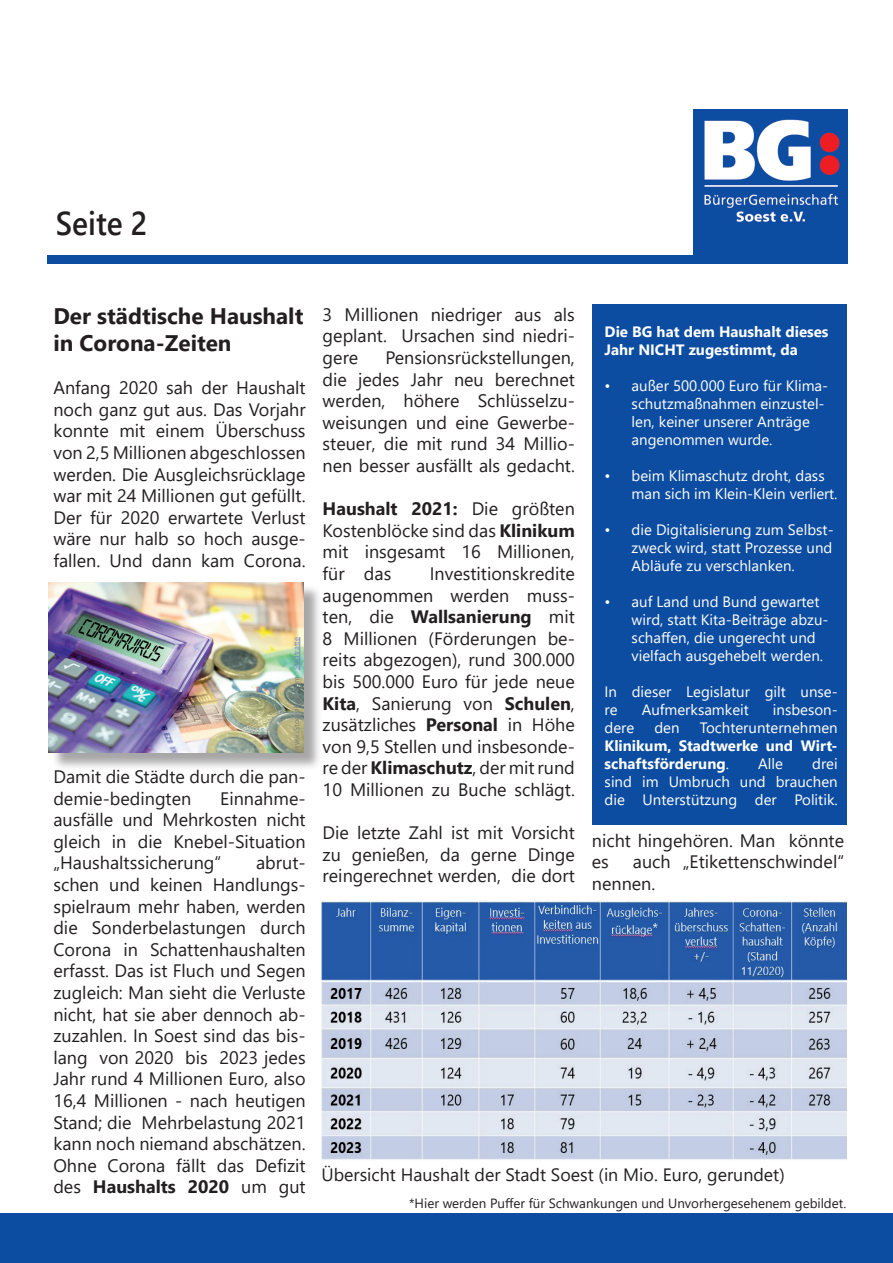
<style>
.page{position:relative;width:893px;height:1263px;background:#fff}
.page>*{position:absolute;margin:0;border:0;box-sizing:border-box;transform-origin:0 0}
.t1{font:600 33px "Segoe UI";color:#231f20;scale:.91 1}
.t2{font:700 22.5px/27px "Segoe UI";color:#231f20}
.t3{font:18px/21.6px "Segoe UI";color:#231f20;text-align:justify}
.t4{font:17.85px "Segoe UI";color:#231f20}
.t5{font:15px/18px "Segoe UI";color:#fff}
.t6{font:700 15px/18px "Segoe UI";color:#fff}
.t7{font:13.35px "Segoe UI";color:#231f20}
.t8{font:7.65px "Segoe UI";color:#808285}
.s1{color:#738cbd}
.s2{font-weight:700}
.s3{font-weight:400}
</style>
<div class="page">
<div style="left:47px;top:255px;width:646px;height:9px;background:#0d4da1"></div>
<div style="left:0;top:1213px;width:893px;height:50px;background:#0d4da1"></div>
<img style="left:693px;top:109px;width:154px;height:155px">
<img style="left:321px;top:900px;width:525px;height:260px">
<div style="left:592px;top:304px;width:254px;height:521px;background:#0d4da1"></div>
<div style="left:51px;top:584px;width:271px;height:187px;background:#231f20;opacity:.4"></div>
<img style="left:49px;top:582px;width:255px;height:170px">
<hr style="left:299px;top:637px;width:1px;height:33px;background:#738cbd">
<h1 class="t1" style="left:56px;top:192px;width:102px">Seite 2</h1>
<p class="t2" style="left:53px;top:301px;width:252px">Der städtische Haushalt in Corona-Zeiten</p>
<p class="t3" style="left:53px;top:375px;width:254px">Anfang 2020 sah der Haushalt noch ganz gut aus. Das Vorjahr konnte mit einem Überschuss von 2,5 Millionen abgeschlossen werden. Die Ausgleichsrücklage war mit 24 Millionen gut gefüllt.<br>Der für 2020 erwartete Verlust wäre nur halb so hoch ausge&shy;fallen. Und dann kam Corona.</p>
<p class="t8" style="left:289px;top:751px;width:115px;rotate:-90deg">www.iStockphoto.com <span class="s1">Stadtratte</span></p>
<p class="t3" style="left:53px;top:764px;width:254px">Damit die Städte durch die pan&shy;demie-bedingten</p>
<p class="t3" style="left:53px;top:786px;width:254px;text-indent:167px">Einnahme&shy;ausfälle und Mehrkosten nicht gleich in die Knebel-Situation „Haushaltssicherung“</p>
<p class="t3" style="left:53px;top:851px;width:254px;text-indent:203px">abrut&shy;schen und keinen Handlungs&shy;spielraum mehr haben, werden die Sonderbelastungen durch Corona in Schattenhaushalten erfasst. Das ist Fluch und Segen zugleich: Man sieht die Verluste nicht, hat sie aber dennoch ab&shy;zuzahlen. In Soest sind das bis&shy;lang von 2020 bis 2023 jedes Jahr rund 4 Millionen Euro, also 16,4 Millionen - nach heutigen Stand; die Mehrbelastung 2021 kann noch niemand abschätzen.<br>Ohne Corona fällt das Defizit des <span class="s2">Haushalts 2020</span> um gut</p>
<p class="t3" style="left:323px;top:302px;width:254px">3 Millionen niedriger aus als geplant. Ursachen sind niedri&shy;gere</p>
<p class="t6" style="left:605px;top:322px;width:225px">Die BG hat dem Haushalt dieses<br>Jahr NICHT zugestimmt, da</p>
<p class="t5" style="left:632px;top:376px;width:198px;text-indent:-27px">• außer 500.000 Euro für Klima&shy;schutzmaßnahmen einzustel&shy;len, keiner unserer Anträge angenommen wurde.</p>
<p class="t5" style="left:632px;top:466px;width:207px;text-indent:-27px">• beim Klimaschutz droht, dass man sich im Klein-Klein verliert.</p>
<p class="t5" style="left:632px;top:520px;width:204px;text-align:justify;text-indent:-27px">• die Digitalisierung zum Selbst&shy;zweck wird, statt Prozesse und Abläufe zu verschlanken.</p>
<p class="t5" style="left:632px;top:592px;width:198px;text-indent:-27px">• auf Land und Bund gewartet wird, statt Kita-Beiträge abzu&shy;schaffen, die ungerecht und vielfach ausgehebelt werden.</p>
<p class="t5" style="left:605px;top:682px;width:235px">In dieser Legislatur gilt unse&shy;re</p>
<p class="t3" style="left:323px;top:345px;width:254px;text-indent:63px">Pensionsrückstellungen, die jedes Jahr neu berechnet werden, höhere Schlüsselzu&shy;weisungen und eine Gewerbe&shy;steuer, die mit rund 34 Millio&shy;nen besser ausfällt als gedacht.</p>
<p class="t3" style="left:323px;top:496px;width:254px"><span class="s2">Haushalt 2021:</span> Die größten Kostenblöcke sind das <span class="s2">Klinikum </span>mit insgesamt 16 Millionen, für das</p>
<p class="t3" style="left:323px;top:561px;width:254px;text-indent:107px">Investitionskredite augenommen werden muss&shy;ten, die <span class="s2">Wallsanierung</span> mit 8 Millionen (Förderungen be&shy;reits abgezogen), rund 300.000 bis 500.000 Euro für jede neue <span class="s2">Kita</span>, Sanierung von <span class="s2">Schulen</span>, zusätzliches <span class="s2">Personal</span> in Höhe von 9,5 Stellen und insbesonde&shy;re der <span class="s2">Klimaschutz</span>, der mit rund 10 Millionen zu Buche schlägt.</p>
<p class="t3" style="left:323px;top:820px;width:254px">Die letzte Zahl ist mit Vorsicht zu genießen, da gerne Dinge reingerechnet werden, die dort</p>
<p class="t3" style="left:592px;top:828px;width:254px">nicht hingehören. Man könnte es</p>
<p class="t5" style="left:642px;top:700px;width:109px">Aufmerksamkeit</p>
<p class="t5" style="left:773px;top:700px;width:66px">insbeson-</p>
<p class="t5" style="left:605px;top:718px;width:31px">dere</p>
<p class="t5" style="left:654px;top:718px;width:27px">den</p>
<p class="t5" style="left:700px;top:718px;width:139px">Tochterunternehmen</p>
<p class="t6" style="left:605px;top:736px;width:235px">Klinikum, Stadtwerke und Wirt&shy;schaftsförderung<span class="s3">.</span></p>
<p class="t5" style="left:605px;top:754px;width:235px;text-align:justify;text-indent:208px">drei sind im Umbruch und brauchen die Unterstützung der Politik.</p>
<p class="t5" style="left:758px;top:754px;width:26px">Alle</p>
<p class="t3" style="left:592px;top:849px;width:254px;text-indent:41px">auch „Etikettenschwindel“ nennen.</p>
<p class="t4" style="left:321px;top:1158px;width:465px">Übersicht Haushalt der Stadt Soest (in Mio. Euro, gerundet)</p>
<p class="t7" style="left:409px;top:1191px;width:439px">*Hier werden Puffer für Schwankungen und Unvorhergesehenem gebildet.</p>
</div>
